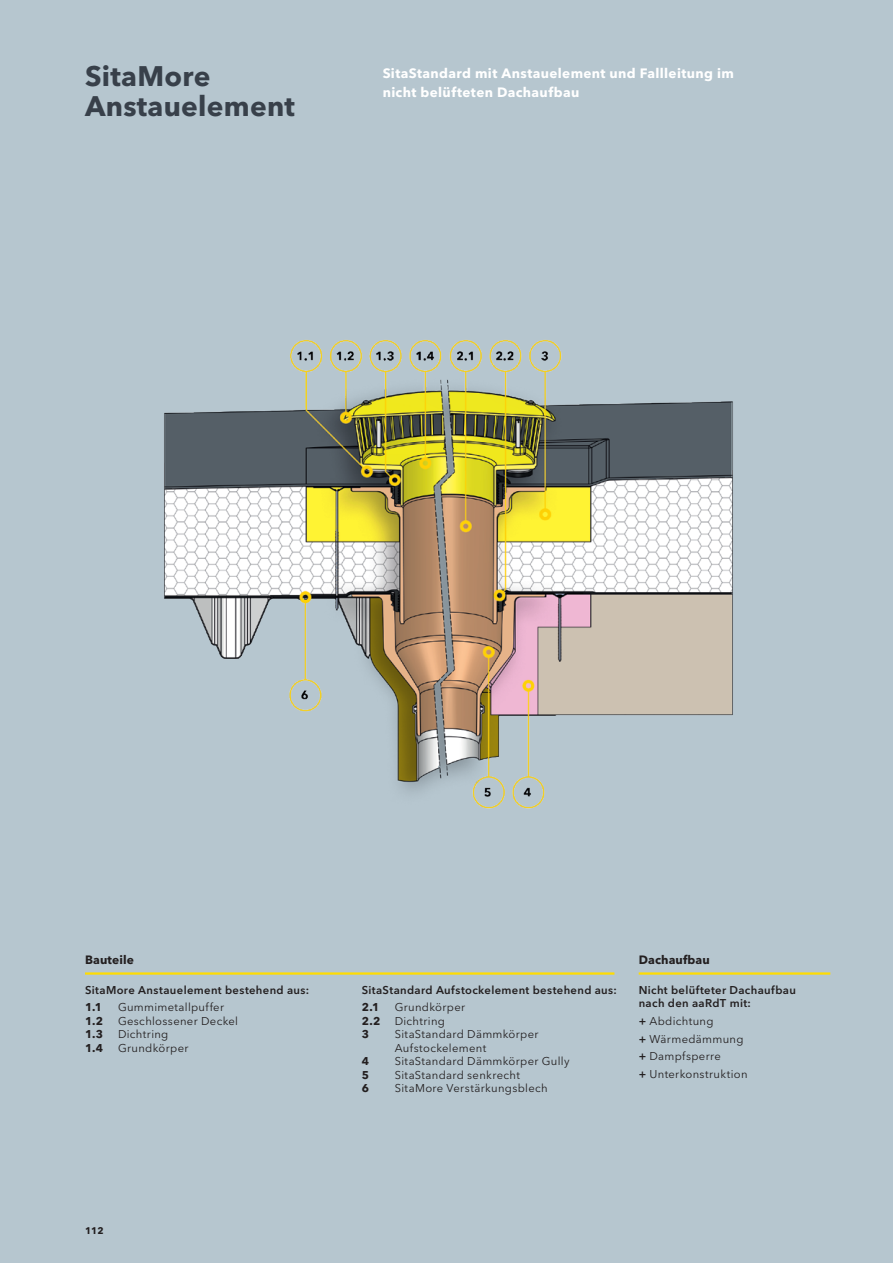
<style>
.page{position:relative;width:893px;height:1263px;background:#b6c6cf}
.page>*{position:absolute;margin:0;border:0;box-sizing:border-box;transform-origin:0 0}
.t1{font:700 28.05px/30px "Avenir Next W1 G";letter-spacing:.01em;color:#38404a}
.t2{font:700 13.5px/18.8px "Avenir Next W1 G";letter-spacing:.025em;color:#fff}
.t3{font:700 12px "Avenir Next W1 G";letter-spacing:.01em;color:#231f20}
.t4{font:11.25px/17.7px "Avenir Next W1 G";letter-spacing:.03em;color:#231f20}
.t5{font:600 11.25px/13.5px "Avenir Next W1 G";letter-spacing:.03em;color:#231f20}
.t6{font:700 11.25px "Avenir Next W1 G";color:#231f20}
.t7{font:700 9.6px "Avenir Next W1 G";color:#231f20}
.s1{font-weight:600}
</style>
<div class="page">
<img style="left:164px;top:340px;width:569px;height:469px">
<hr style="left:85px;top:972px;width:529px;height:3px;background:#ffdc01">
<hr style="left:639px;top:972px;width:191px;height:3px;background:#ffdc01">
<h1 class="t1" style="left:85px;top:61px;width:212px">SitaMore<br>Anstauelement</h1>
<p class="t2" style="left:383px;top:64px;width:353px">SitaStandard mit Anstauelement und Fallleitung im nicht belüfteten Dachaufbau</p>
<p class="t3" style="left:85px;top:952px;width:50px">Bauteile</p>
<p class="t3" style="left:639px;top:952px;width:73px">Dachaufbau</p>
<p class="t5" style="left:85px;top:983px;width:226px">SitaMore Anstauelement bestehend aus:</p>
<p class="t6" style="left:85px;top:1000px;width:19px">1.1</p>
<p class="t4" style="left:118px;top:999px;width:108px">Gummimetallpuffer</p>
<p class="t6" style="left:85px;top:1014px;width:20px">1.2</p>
<p class="t4" style="left:118px;top:1012px;width:122px">Geschlossener Deckel</p>
<p class="t6" style="left:85px;top:1027px;width:20px">1.3</p>
<p class="t4" style="left:118px;top:1026px;width:52px">Dichtring</p>
<p class="t6" style="left:85px;top:1041px;width:20px">1.4</p>
<p class="t4" style="left:118px;top:1039px;width:72px">Grundkörper</p>
<p class="t7" style="left:85px;top:1225px;width:20px">112</p>
<p class="t5" style="left:362px;top:983px;width:257px">SitaStandard Aufstockelement bestehend aus:</p>
<p class="t6" style="left:362px;top:1000px;width:19px">2.1</p>
<p class="t4" style="left:395px;top:999px;width:72px">Grundkörper</p>
<p class="t6" style="left:362px;top:1014px;width:20px">2.2</p>
<p class="t4" style="left:395px;top:1012px;width:52px">Dichtring</p>
<p class="t6" style="left:362px;top:1027px;width:9px">3</p>
<p class="t4" style="left:395px;top:1028px;width:145px;line-height:13.5px">SitaStandard Dämmkörper<br>Aufstockelement</p>
<p class="t6" style="left:362px;top:1054px;width:9px">4</p>
<p class="t4" style="left:395px;top:1053px;width:176px">SitaStandard Dämmkörper Gully</p>
<p class="t6" style="left:362px;top:1068px;width:9px">5</p>
<p class="t4" style="left:395px;top:1066px;width:127px">SitaStandard senkrecht</p>
<p class="t6" style="left:362px;top:1081px;width:9px">6</p>
<p class="t4" style="left:395px;top:1080px;width:155px">SitaMore Verstärkungsblech</p>
<p class="t5" style="left:639px;top:983px;width:159px">Nicht belüfteter Dachaufbau nach den aaRdT mit:</p>
<p class="t4" style="left:639px;top:1012px;width:110px"><span class="s1">+</span> Abdichtung<br><span class="s1">+</span> Wärmedämmung <span class="s1">+</span> Dampfsperre<br><span class="s1">+</span> Unterkonstruktion</p>
</div>
